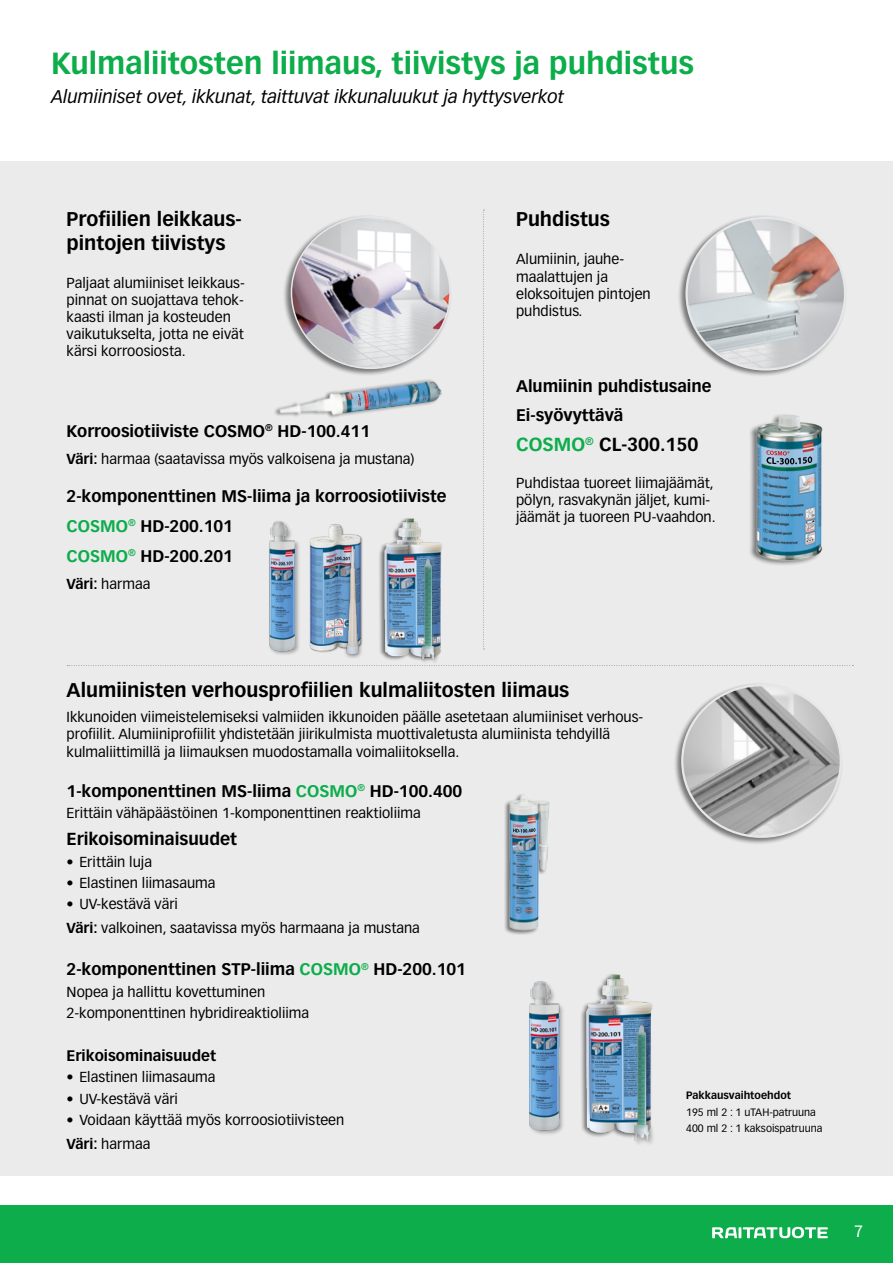
<style>
.page{position:relative;width:893px;height:1263px;background:#fff}
.page>*{position:absolute;margin:0;border:0;box-sizing:border-box;transform-origin:0 0}
.t1{font:700 30px "Vectora LT Pro";color:#0cad4a}
.t2{font:700 19.5px/23.4px "Vectora LT Pro";color:#000}
.t3{font:700 18.6px "Vectora LT Pro";color:#000}
.t4{font:italic 18px "Vectora LT Pro";color:#000}
.t5{font:18px "Source Sans Pro";color:#fff}
.t6{font:700 17.1px "Vectora LT Pro";color:#000}
.t7{font:700 16.5px/30px "Vectora LT Pro";color:#000}
.t8{font:700 15px "Vectora LT Pro";color:#000}
.t9{font:14.25px/17.1px "Vectora LT Pro";color:#000}
.t10{font:10.5px/16.5px "Vectora LT Pro";color:#000}
.t11{font:700 10.5px "Vectora LT Pro";color:#000}
.s1{font-weight:700}
.s2{color:#0cad4a}
</style>
<div class="page">
<div style="left:0;top:162px;width:893px;height:1014px;background:#ebebec"></div>
<div style="left:0;top:1206px;width:893px;height:57px;background:#0cad4a"></div>
<div style="left:283px;top:214px;width:169px;height:162px;background:#000;opacity:.5"></div>
<img style="left:291px;top:217px;width:159px;height:151px">
<div style="left:677px;top:215px;width:170px;height:163px;background:#000;opacity:.5"></div>
<img style="left:687px;top:218px;width:158px;height:151px">
<div style="left:749px;top:413px;width:73px;height:154px;background:#000;opacity:.5"></div>
<img style="left:750px;top:413px;width:73px;height:149px">
<svg style="left:766px;top:450px;width:46px;height:14px"></svg>
<img style="left:276px;top:370px;width:170px;height:48px">
<svg style="left:358px;top:390px;width:10px;height:16px"></svg>
<svg style="left:67px;top:665px;width:786px;height:1px"></svg>
<svg style="left:483px;top:209px;width:1px;height:440px"></svg>
<div style="left:673px;top:682px;width:170px;height:163px;background:#000;opacity:.5"></div>
<img style="left:682px;top:685px;width:159px;height:152px">
<img style="left:309px;top:524px;width:54px;height:127px">
<div style="left:343px;top:544px;width:20px;height:115px;background:#000;opacity:.5"></div>
<img style="left:341px;top:543px;width:22px;height:113px">
<img style="left:269px;top:521px;width:30px;height:133px">
<img style="left:504px;top:794px;width:46px;height:139px">
<svg style="left:513px;top:824px;width:22px;height:9px"></svg>
<div style="left:378px;top:517px;width:64px;height:145px;background:#000;opacity:.5"></div>
<img style="left:380px;top:517px;width:63px;height:145px">
<div style="left:420px;top:558px;width:20px;height:107px;background:#000;opacity:.3"></div>
<img style="left:418px;top:556px;width:17px;height:106px">
<div style="left:579px;top:973px;width:73px;height:166px;background:#e7e7e8"></div>
<img style="left:581px;top:974px;width:72px;height:164px">
<img style="left:529px;top:981px;width:34px;height:153px">
<div style="left:632px;top:1025px;width:23px;height:121px;background:#000;opacity:.3"></div>
<img style="left:631px;top:1023px;width:19px;height:122px">
<svg style="left:712px;top:1227px;width:116px;height:11px"></svg>
<h1 class="t1" style="left:51px;top:45px;width:644px">Kulmaliitosten liimaus, tiivistys ja puhdistus</h1>
<p class="t4" style="left:51px;top:86px;width:515px">Alumiiniset ovet, ikkunat, taittuvat ikkunaluukut ja hyttysverkot</p>
<h2 class="t2" style="left:67px;top:208px;width:177px">Profiilien leikkaus&shy;pintojen tiivistys</h2>
<p class="t9" style="left:67px;top:274px;width:180px">Paljaat alumiiniset leikkaus&shy;pinnat on suojattava tehok&shy;kaasti ilman ja kosteuden vaikutukselta, jotta ne eivät kärsi korroosiosta.</p>
<p class="t7" style="left:67px;top:416px;width:305px">Korroosiotiiviste COSMO<sup>®</sup> HD-100.411</p>
<p class="t9" style="left:67px;top:450px;width:349px"><span class="s1">Väri:</span> harmaa (saatavissa myös valkoisena ja mustana)</p>
<p class="t7" style="left:67px;top:481px;width:381px">2-komponenttinen MS-liima ja korroosiotiiviste<br><span class="s2">COSMO</span><sup>®</sup> HD-200.101<br><span class="s2">COSMO</span><sup>®</sup> HD-200.201</p>
<p class="t9" style="left:67px;top:575px;width:85px"><span class="s1">Väri:</span> harmaa</p>
<h2 class="t2" style="left:516px;top:208px;width:95px">Puhdistus</h2>
<p class="t9" style="left:516px;top:251px;width:136px">Alumiinin, jauhe&shy;maalattujen ja eloksoitujen pintojen puhdistus.</p>
<p class="t7" style="left:516px;top:372px;width:197px;line-height:28.5px">Alumiinin puhdistusaine<br>Ei-syövyttävä</p>
<h3 class="t3" style="left:516px;top:433px;width:184px"><span class="s2">COSMO</span><sup>®</sup> CL-300.150</h3>
<p class="t9" style="left:516px;top:474px;width:201px">Puhdistaa tuoreet liimajäämät, pölyn, rasvakynän jäljet, kumi&shy;jäämät ja tuoreen PU-vaahdon.</p>
<h2 class="t2" style="left:67px;top:678px;width:504px">Alumiinisten verhousprofiilien kulmaliitosten liimaus</h2>
<p class="t9" style="left:67px;top:709px;width:578px">Ikkunoiden viimeistelemiseksi valmiiden ikkunoiden päälle asetetaan alumiiniset verhous&shy;profiilit. Alumiiniprofiilit yhdistetään jiirikulmista muottivaletusta alumiinista tehdyillä kulmaliittimillä ja liimauksen muodostamalla voimaliitoksella.</p>
<p class="t7" style="left:67px;top:776px;width:397px">1-komponenttinen MS-liima <span class="s2">COSMO</span><sup>®</sup> HD-100.400</p>
<p class="t9" style="left:67px;top:804px;width:356px">Erittäin vähäpäästöinen 1-komponenttinen reaktioliima</p>
<p class="t6" style="left:67px;top:828px;width:172px">Erikoisominaisuudet</p>
<p class="t9" style="left:67px;top:853px;width:87px">• Erittäin luja</p>
<p class="t9" style="left:67px;top:874px;width:150px">• Elastinen liimasauma</p>
<p class="t9" style="left:67px;top:892px;width:355px;line-height:24px">• UV-kestävä väri<br><span class="s1">Väri:</span> valkoinen, saatavissa myös harmaana ja mustana</p>
<p class="t7" style="left:67px;top:954px;width:401px">2-komponenttinen STP-liima <span class="s2">COSMO</span><sup>®</sup> HD-200.101</p>
<p class="t9" style="left:67px;top:981px;width:244px;line-height:21.5px">Nopea ja hallittu kovettuminen<br>2-komponenttinen hybridireaktioliima</p>
<p class="t8" style="left:67px;top:1046px;width:151px">Erikoisominaisuudet</p>
<p class="t9" style="left:67px;top:1069px;width:150px">• Elastinen liimasauma</p>
<p class="t9" style="left:67px;top:1090px;width:113px">• UV-kestävä väri</p>
<p class="t9" style="left:67px;top:1108px;width:279px;line-height:24px">• Voidaan käyttää myös korroosiotiivisteen<br><span class="s1">Väri:</span> harmaa</p>
<p class="t11" style="left:686px;top:1089px;width:106px">Pakkausvaihtoehdot</p>
<p class="t10" style="left:686px;top:1104px;width:138px">195 ml 2 : 1 uTAH-patruuna<br>400 ml 2 : 1 kaksoispatruuna</p>
<p class="t5" style="left:854px;top:1219px;width:10px">7</p>
</div>
